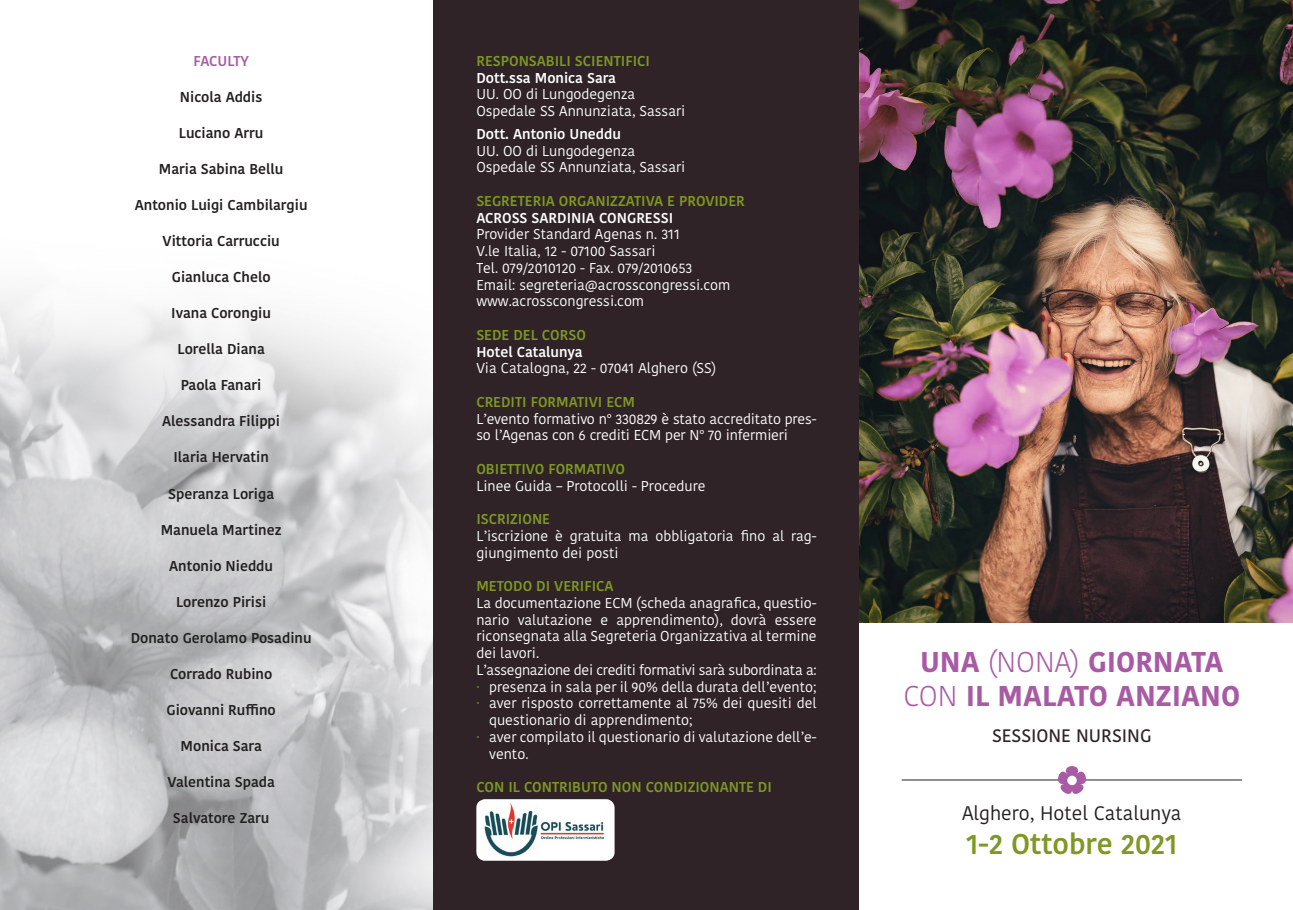
<style>
.page{position:relative;width:1293px;height:910px;background:#fff}
.page>*{position:absolute;margin:0;border:0;box-sizing:border-box;transform-origin:0 0}
.t1{font:700 28.5px "Kohinoor Bangla";color:#a85ba4}
.t2{font:600 28.5px "Kohinoor Bangla";color:#7e9823}
.t3{font:19.5px "Kohinoor Bangla";color:#231f20}
.t4{font:500 18px "Kohinoor Bangla";color:#2f2327}
.t5{font:14.25px/16.8px "Kohinoor Bangla";color:#fff}
.t6{font:600 14.25px "Kohinoor Bangla";color:#231f20}
.tittoletti{font:600 14.25px "Kohinoor Bangla";color:#7e9823}
.t7{font:600 14.25px "Kohinoor Bangla";color:#fff}
.t8{font:14.25px "Kohinoor Bangla";letter-spacing:-.02em;color:#fff}
.t9{font:600 14.25px "Kohinoor Bangla";letter-spacing:-.01em;color:#a85ba4}
.s1{color:#7e9823}
.s2{font-weight:300}
</style>
<div class="page">
<img style="left:0;top:215px;width:434px;height:695px">
<div style="left:434px;top:0;width:425px;height:910px;background:#2f2327"></div>
<img style="left:859px;top:0;width:434px;height:623px">
<hr style="left:901px;top:780px;width:161px;height:1px;background:#231f20">
<hr style="left:1081px;top:780px;width:161px;height:1px;background:#231f20">
<img style="left:1058px;top:767px;width:27px;height:27px">
<div style="left:476px;top:799px;width:138px;height:61px;background:#fff;border-radius:9px"></div>
<img style="left:482px;top:799px;width:127px;height:61px">
<p class="tittoletti" style="left:476px;top:49px;width:175px">RESPONSABILI SCIENTIFICI</p>
<p class="t7" style="left:476px;top:66px;width:141px">Dott.ssa Monica Sara</p>
<p class="t5" style="left:476px;top:86px;width:160px">UU. OO di Lungodegenza</p>
<p class="t5" style="left:476px;top:103px;width:211px">Ospedale SS Annunziata, Sassari</p>
<p class="t7" style="left:476px;top:122px;width:146px">Dott. Antonio Uneddu</p>
<p class="t5" style="left:476px;top:142px;width:160px">UU. OO di Lungodegenza</p>
<p class="t5" style="left:476px;top:159px;width:211px">Ospedale SS Annunziata, Sassari</p>
<p class="tittoletti" style="left:476px;top:189px;width:270px">SEGRETERIA ORGANIZZATIVA E PROVIDER</p>
<p class="t7" style="left:476px;top:206px;width:198px">ACROSS SARDINIA CONGRESSI</p>
<p class="t5" style="left:476px;top:226px;width:205px">Provider Standard Agenas n. 311</p>
<p class="t5" style="left:476px;top:242px;width:181px">V.le Italia, 12 - 07100 Sassari</p>
<p class="t5" style="left:476px;top:259px;width:218px">Tel. 079/2010120 - Fax. 079/2010653</p>
<p class="t5" style="left:476px;top:276px;width:255px">Email: segreteria@acrosscongressi.com</p>
<p class="t5" style="left:476px;top:293px;width:169px">www.acrosscongressi.com</p>
<p class="tittoletti" style="left:476px;top:323px;width:111px">SEDE DEL CORSO</p>
<p class="t7" style="left:476px;top:340px;width:108px">Hotel Catalunya</p>
<p class="t5" style="left:476px;top:360px;width:241px">Via Catalogna, 22 - 07041 Alghero (SS)</p>
<p class="tittoletti" style="left:476px;top:390px;width:160px">CREDITI FORMATIVI ECM</p>
<p class="t5" style="left:476px;top:410px;width:342px">L’evento formativo n° 330829 è stato accreditato pres&shy;so l’Agenas con 6 crediti ECM per N° 70 infermieri</p>
<p class="tittoletti" style="left:476px;top:457px;width:150px">OBIETTIVO FORMATIVO</p>
<p class="t5" style="left:476px;top:477px;width:231px">Linee Guida – Protocolli - Procedure</p>
<p class="tittoletti" style="left:476px;top:507px;width:75px">ISCRIZIONE</p>
<p class="t5" style="left:476px;top:527px;width:342px">L’iscrizione è gratuita ma obbligatoria fino al rag&shy;giungimento dei posti</p>
<p class="tittoletti" style="left:476px;top:574px;width:139px">METODO DI VERIFICA</p>
<p class="t5" style="left:476px;top:594px;width:342px;text-align:justify">La documentazione ECM (scheda anagrafica, questio&shy;nario valutazione e apprendimento), dovrà essere riconsegnata alla Segreteria Organizzativa al termine dei lavori.</p>
<p class="t8" style="left:476px;top:659px;width:342px">L’assegnazione dei crediti formativi sarà subordinata a:</p>
<p class="t5" style="left:476px;top:678px;width:342px"><span class="s1">·</span> presenza in sala per il 90% della durata dell’evento;</p>
<p class="t5" style="left:489px;top:695px;width:329px;text-indent:-13px"><span class="s1">·</span> aver risposto correttamente al 75% dei quesiti del questionario di apprendimento;</p>
<p class="t5" style="left:489px;top:728px;width:329px;text-indent:-13px"><span class="s1">·</span> aver compilato il questionario di valutazione dell’e&shy;vento.</p>
<p class="tittoletti" style="left:476px;top:775px;width:297px">CON IL CONTRIBUTO NON CONDIZIONANTE DI</p>
<p class="t9" style="left:193px;top:49px;width:57px">FACULTY</p>
<p class="t6" style="left:180px;top:85px;width:84px">Nicola Addis</p>
<p class="t6" style="left:179px;top:121px;width:86px">Luciano Arru</p>
<p class="t6" style="left:159px;top:157px;width:126px">Maria Sabina Bellu</p>
<p class="t6" style="left:135px;top:193px;width:174px">Antonio Luigi Cambilargiu</p>
<p class="t6" style="left:163px;top:229px;width:119px">Vittoria Carrucciu</p>
<p class="t6" style="left:172px;top:265px;width:100px">Gianluca Chelo</p>
<p class="t6" style="left:171px;top:301px;width:101px">Ivana Corongiu</p>
<p class="t6" style="left:177px;top:337px;width:89px">Lorella Diana</p>
<p class="t6" style="left:181px;top:373px;width:82px">Paola Fanari</p>
<p class="t6" style="left:162px;top:409px;width:119px">Alessandra Filippi</p>
<p class="t6" style="left:173px;top:446px;width:97px">Ilaria Hervatin</p>
<p class="t6" style="left:168px;top:482px;width:107px">Speranza Loriga</p>
<p class="t6" style="left:161px;top:518px;width:122px">Manuela Martinez</p>
<p class="t6" style="left:169px;top:554px;width:105px">Antonio Nieddu</p>
<p class="t6" style="left:176px;top:590px;width:92px">Lorenzo Pirisi</p>
<p class="t6" style="left:131px;top:626px;width:182px">Donato Gerolamo Posadinu</p>
<p class="t6" style="left:170px;top:662px;width:104px">Corrado Rubino</p>
<p class="t6" style="left:166px;top:698px;width:111px">Giovanni Ruffino</p>
<p class="t6" style="left:180px;top:734px;width:83px">Monica Sara</p>
<p class="t6" style="left:167px;top:770px;width:109px">Valentina Spada</p>
<p class="t6" style="left:173px;top:806px;width:98px">Salvatore Zaru</p>
<p class="t3" style="left:962px;top:798px;width:221px">Alghero, Hotel Catalunya</p>
<p class="t2" style="left:966px;top:820px;width:213px">1-2 Ottobre 2021</p>
<p class="t1" style="left:920px;top:636px;width:305px">UNA <span class="s2">(NONA)</span> GIORNATA</p>
<p class="t1" style="left:903px;top:671px;width:338px"><span class="s2">CON</span> IL MALATO ANZIANO</p>
<p class="t4" style="left:992px;top:721px;width:161px">SESSIONE NURSING</p>
</div>
